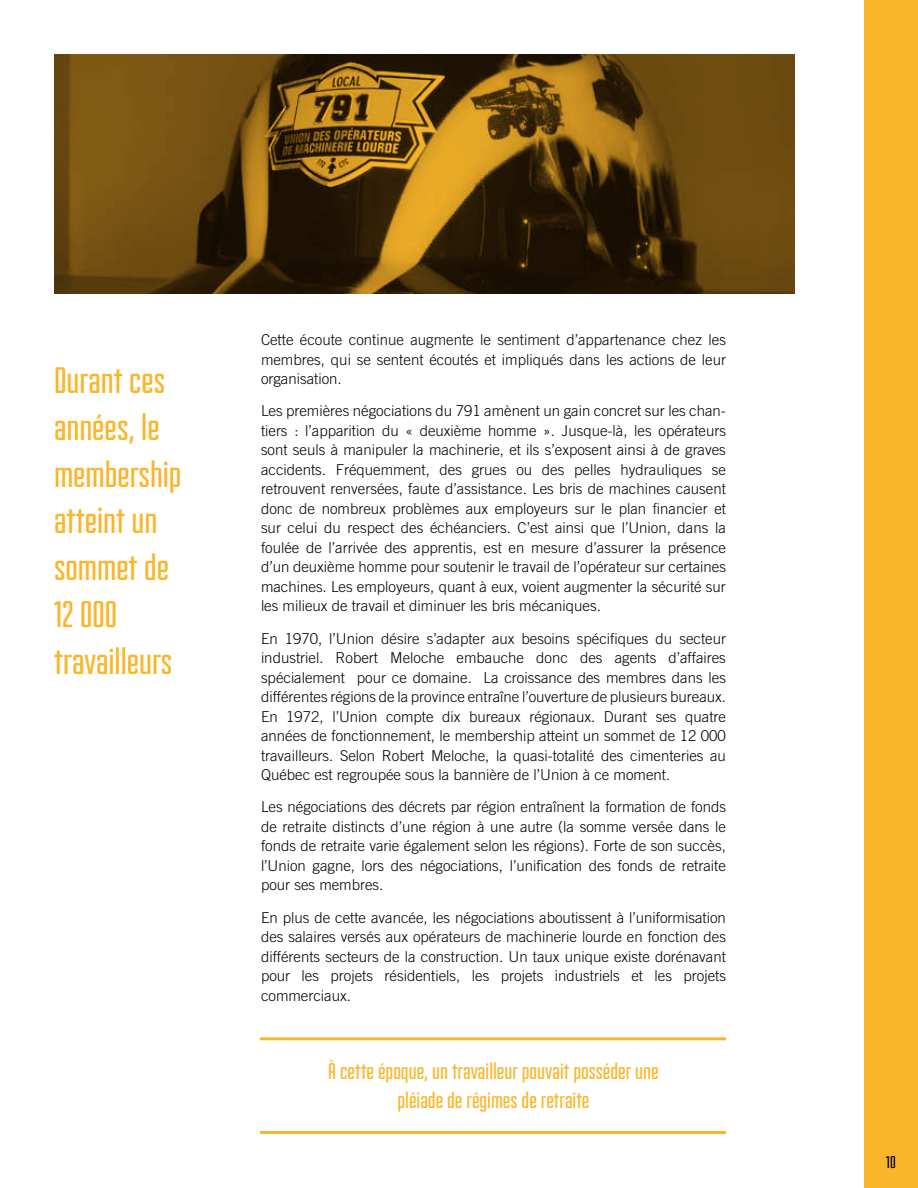
<style>
.page{position:relative;width:918px;height:1188px;background:#fff}
.page>*{position:absolute;margin:0;border:0;box-sizing:border-box;transform-origin:0 0}
.t1{font:39px/46.8px "Fairview";color:#fab62a}
.t2{font:24px/28.8px "Fairview";color:#fab62a;text-align:center}
.t3{font:18px "Fairview";color:#000}
.t4{font:300 15px/19.5px "Trade Gothic LT Std";color:#000;text-align:justify}
</style>
<div class="page">
<div style="left:864px;top:0;width:54px;height:1188px;background:#fab62a"></div>
<svg style="left:54px;top:54px;width:741px;height:239px;background:#65450f"></svg>
<hr style="left:260px;top:1037px;width:466px;height:3px;background:#fab62a">
<hr style="left:260px;top:1131px;width:466px;height:3px;background:#fab62a">
<h1 class="t1" style="left:54px;top:357px;width:129px">Durant ces années, le membership atteint un sommet de<br>12 000 travailleurs</h1>
<p class="t4" style="left:261px;top:330px;width:467px">Cette écoute continue augmente le sentiment d’appartenance chez les membres, qui se sentent écoutés et impliqués dans les actions de leur organisation.</p>
<p class="t4" style="left:261px;top:401px;width:467px">Les premières négociations du 791 amènent un gain concret sur les chan&shy;tiers : l’apparition du « deuxième homme ». Jusque-là, les opérateurs sont seuls à manipuler la machinerie, et ils s’exposent ainsi à de graves accidents. Fréquemment, des grues ou des pelles hydrauliques se retrouvent renversées, faute d’assistance. Les bris de machines causent donc de nombreux problèmes aux employeurs sur le plan financier et sur celui du respect des échéanciers. C’est ainsi que l’Union, dans la foulée de l’arrivée des apprentis, est en mesure d’assurer la présence d’un deuxième homme pour soutenir le travail de l’opérateur sur certaines machines. Les employeurs, quant à eux, voient augmenter la sécurité sur les milieux de travail et diminuer les bris mécaniques.</p>
<p class="t4" style="left:261px;top:628px;width:467px">En 1970, l’Union désire s’adapter aux besoins spécifiques du secteur industriel. Robert Meloche embauche donc des agents d’affaires spécialement pour ce domaine. La croissance des membres dans les différentes régions de la province entraîne l’ouverture de plusieurs bureaux.<br>En 1972, l’Union compte dix bureaux régionaux. Durant ses quatre années de fonctionnement, le membership atteint un sommet de 12 000 travailleurs. Selon Robert Meloche, la quasi-totalité des cimenteries au Québec est regroupée sous la bannière de l’Union à ce moment.</p>
<p class="t4" style="left:261px;top:797px;width:467px">Les négociations des décrets par région entraînent la formation de fonds de retraite distincts d’une région à une autre (la somme versée dans le fonds de retraite varie également selon les régions). Forte de son succès, l’Union gagne, lors des négociations, l’unification des fonds de retraite pour ses membres.</p>
<p class="t4" style="left:261px;top:907px;width:467px">En plus de cette avancée, les négociations aboutissent à l’uniformisation des salaires versés aux opérateurs de machinerie lourde en fonction des différents secteurs de la construction. Un taux unique existe dorénavant pour les projets résidentiels, les projets industriels et les projets commerciaux.</p>
<h2 class="t2" style="left:328px;top:1057px;width:332px">À cette époque, un travailleur pouvait posséder une pléiade de régimes de retraite</h2>
<p class="t3" style="left:886px;top:1153px;width:11px">10</p>
</div>
